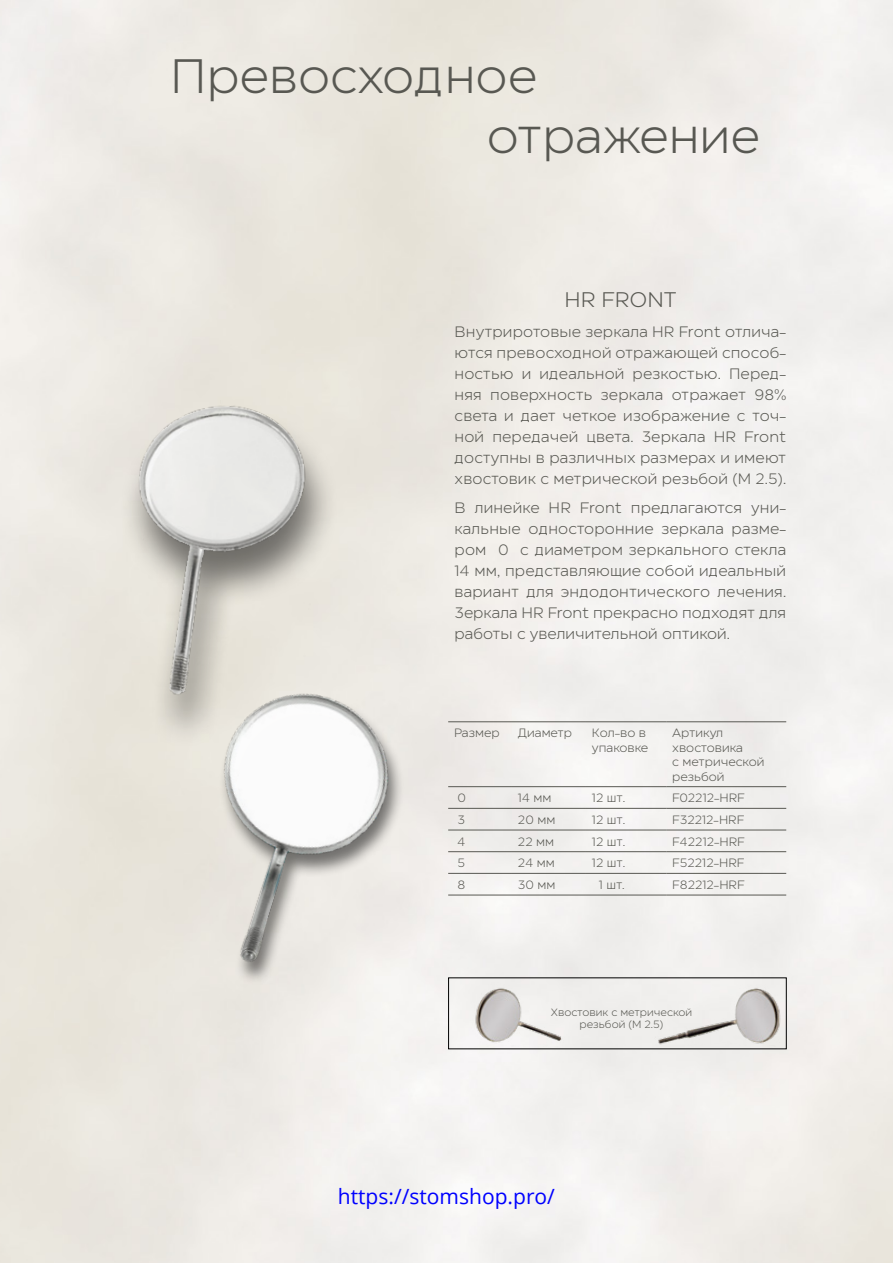
<style>
.page{position:relative;width:893px;height:1263px;background:#fff}
.page>*{position:absolute;margin:0;border:0;box-sizing:border-box;transform-origin:0 0}
.t1{font:48px/60px "Eastman Regular Offset";color:#585852}
.t2{font:21px "Open Sans";color:#00f}
.t3{font:21px "Eastman Regular Offset";color:#585852}
.t4{font:15px/21px "Eastman Regular Offset";color:#585852;text-align:justify}
.t5{font:12px/14.4px "Eastman Regular Offset";color:#585852}
.t6{font:10.5px/12px "Eastman Regular Offset";color:#585852;text-align:center}
</style>
<div class="page">
<img style="left:0;top:0;width:893px;height:1263px">
<hr style="left:448px;top:721px;width:64px;height:1px;background:#585852">
<hr style="left:512px;top:721px;width:74px;height:1px;background:#585852">
<hr style="left:586px;top:721px;width:80px;height:1px;background:#585852">
<hr style="left:666px;top:721px;width:120px;height:1px;background:#585852">
<hr style="left:448px;top:786px;width:64px;height:1px;background:#585852">
<hr style="left:512px;top:786px;width:74px;height:1px;background:#585852">
<hr style="left:586px;top:786px;width:80px;height:1px;background:#585852">
<hr style="left:666px;top:786px;width:120px;height:1px;background:#585852">
<hr style="left:448px;top:808px;width:64px;height:1px;background:#585852">
<hr style="left:512px;top:808px;width:74px;height:1px;background:#585852">
<hr style="left:586px;top:808px;width:80px;height:1px;background:#585852">
<hr style="left:666px;top:808px;width:120px;height:1px;background:#585852">
<hr style="left:448px;top:830px;width:64px;height:1px;background:#585852">
<hr style="left:512px;top:830px;width:74px;height:1px;background:#585852">
<hr style="left:586px;top:830px;width:80px;height:1px;background:#585852">
<hr style="left:666px;top:830px;width:120px;height:1px;background:#585852">
<hr style="left:448px;top:851px;width:64px;height:1px;background:#585852">
<hr style="left:512px;top:851px;width:74px;height:1px;background:#585852">
<hr style="left:586px;top:851px;width:80px;height:1px;background:#585852">
<hr style="left:666px;top:851px;width:120px;height:1px;background:#585852">
<hr style="left:448px;top:873px;width:64px;height:1px;background:#585852">
<hr style="left:512px;top:873px;width:74px;height:1px;background:#585852">
<hr style="left:586px;top:873px;width:80px;height:1px;background:#585852">
<hr style="left:666px;top:873px;width:120px;height:1px;background:#585852">
<hr style="left:448px;top:895px;width:64px;height:1px;background:#585852">
<hr style="left:512px;top:895px;width:74px;height:1px;background:#585852">
<hr style="left:586px;top:895px;width:80px;height:1px;background:#585852">
<hr style="left:666px;top:895px;width:120px;height:1px;background:#585852">
<img style="left:159px;top:666px;width:258px;height:329px">
<div style="left:120px;top:407px;width:219px;height:342px;background:#000;opacity:.52"></div>
<img style="left:130px;top:396px;width:189px;height:303px">
<img style="left:453px;top:975px;width:349px;height:79px">
<h1 class="t1" style="left:487px;top:41px;width:275px;text-indent:-317px">Превосходное отражение</h1>
<h2 class="t3" style="left:564px;top:284px;width:114px">HR FRONT</h2>
<p class="t4" style="left:455px;top:320px;width:333px">Внутриротовые зеркала HR Front отлича&shy;ются превосходной отражающей способ&shy;ностью и идеальной резкостью. Перед&shy;няя поверхность зеркала отражает 98% света и дает четкое изображение с точ&shy;ной передачей цвета. Зеркала HR Front доступны в различных размерах и имеют хвостовик с метрической резьбой (M 2.5).</p>
<p class="t4" style="left:455px;top:496px;width:333px">В линейке HR Front предлагаются уни&shy;кальные односторонние зеркала разме&shy;ром 0 с диаметром зеркального стекла 14 мм, представляющие собой идеальный вариант для эндодонтического лечения.<br>Зеркала HR Front прекрасно подходят для работы с увеличительной оптикой.</p>
<p class="t5" style="left:454px;top:725px;width:47px">Размер</p>
<p class="t5" style="left:518px;top:725px;width:56px">Диаметр</p>
<p class="t5" style="left:592px;top:725px;width:58px">Кол-во в упаковке</p>
<p class="t5" style="left:672px;top:725px;width:94px">Артикул хвостовика<br>с метрической резьбой</p>
<p class="t5" style="left:458px;top:790px;width:10px">0</p>
<p class="t5" style="left:518px;top:790px;width:35px">14 мм</p>
<p class="t5" style="left:592px;top:790px;width:35px">12 шт.</p>
<p class="t5" style="left:672px;top:790px;width:74px">F02212-HRF</p>
<p class="t5" style="left:458px;top:811px;width:9px">3</p>
<p class="t5" style="left:518px;top:811px;width:39px">20 мм</p>
<p class="t5" style="left:592px;top:811px;width:35px">12 шт.</p>
<p class="t5" style="left:672px;top:811px;width:74px">F32212-HRF</p>
<p class="t5" style="left:458px;top:833px;width:10px">4</p>
<p class="t5" style="left:518px;top:833px;width:38px">22 мм</p>
<p class="t5" style="left:592px;top:833px;width:35px">12 шт.</p>
<p class="t5" style="left:672px;top:833px;width:74px">F42212-HRF</p>
<p class="t5" style="left:458px;top:855px;width:9px">5</p>
<p class="t5" style="left:518px;top:855px;width:38px">24 мм</p>
<p class="t5" style="left:592px;top:855px;width:35px">12 шт.</p>
<p class="t5" style="left:672px;top:855px;width:74px">F52212-HRF</p>
<p class="t5" style="left:458px;top:876px;width:9px">8</p>
<p class="t5" style="left:518px;top:876px;width:39px">30 мм</p>
<p class="t5" style="left:599px;top:876px;width:27px">1 шт.</p>
<p class="t5" style="left:672px;top:876px;width:74px">F82212-HRF</p>
<p class="t6" style="left:551px;top:1005px;width:143px">Хвостовик с метрической резьбой (M 2.5)</p>
<h2 class="t2" style="left:338px;top:1181px;width:219px">https://stomshop.pro/</h2>
</div>
